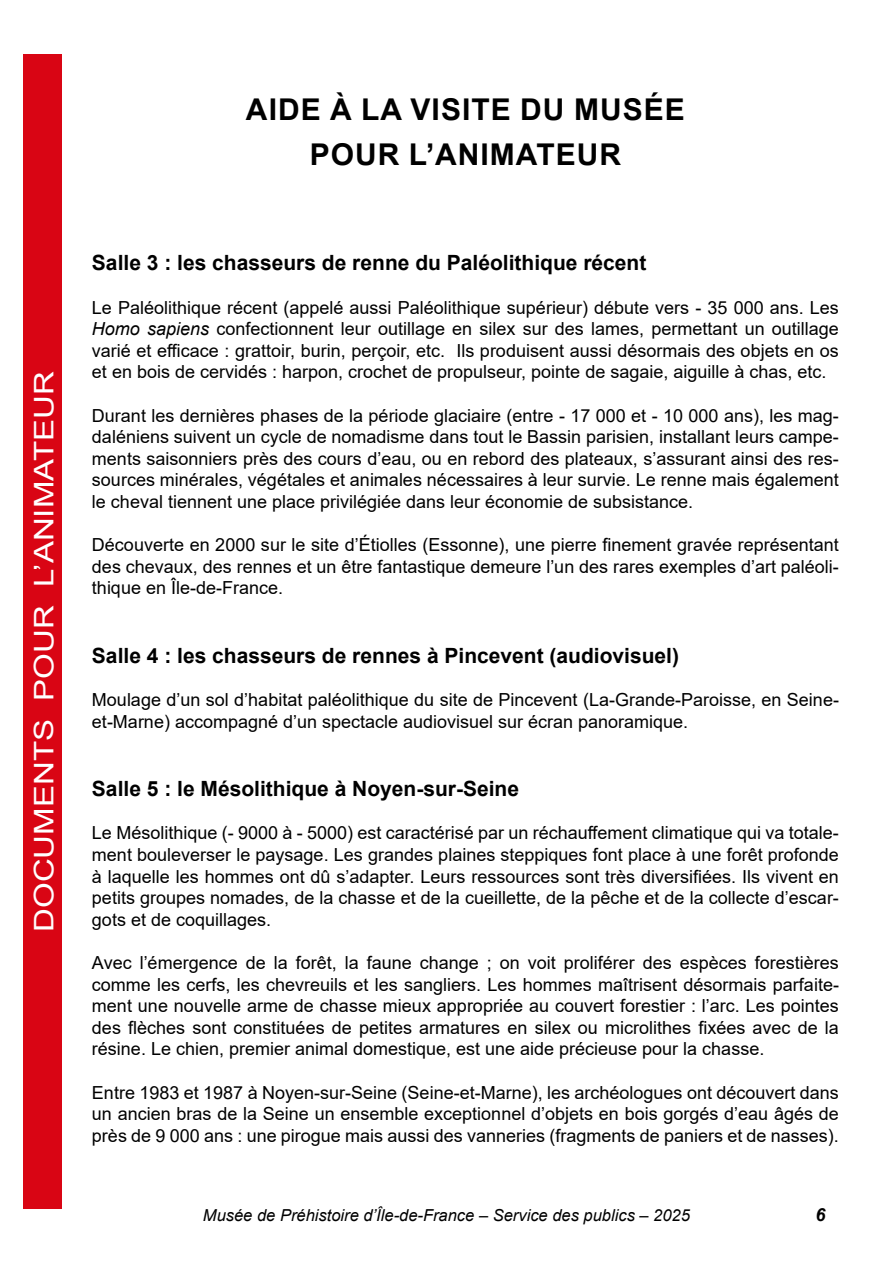
<style>
.page{position:relative;width:893px;height:1263px;background:#fff}
.page>*{position:absolute;margin:0;border:0;box-sizing:border-box;transform-origin:0 0}
.t1{font:700 30px/45px "Arial";letter-spacing:.035em;color:#000;text-align:center}
.t2{font:27px "Arial";color:#fff;scale:1.22 1}
.t3{font:700 21px "Arial";color:#000}
.t4{font:18px/21.6px "Arial";color:#000;text-align:justify}
.t5{font:italic 700 18px "Arial";color:#000}
.t6{font:italic 16.5px "Arial";color:#000}
.s1{font-style:italic}
</style>
<div class="page">
<div style="left:23px;top:54px;width:39px;height:1155px;background:#d90514"></div>
<h2 class="t2" style="left:25px;top:932px;width:461px;rotate:-90deg">DOCUMENTS POUR L’ANIMATEUR</h2>
<h1 class="t1" style="left:246px;top:87px;width:440px">AIDE À LA VISITE DU MUSÉE<br>POUR L’ANIMATEUR</h1>
<p class="t3" style="left:92px;top:248px;width:556px">Salle 3 : les chasseurs de renne du Paléolithique récent</p>
<p class="t4" style="left:92px;top:296px;width:748px">Le Paléolithique récent (appelé aussi Paléolithique supérieur) débute vers - 35 000 ans. Les <span class="s1">Homo sapiens</span> confectionnent leur outillage en silex sur des lames, permettant un outillage varié et efficace : grattoir, burin, perçoir, etc. Ils produisent aussi désormais des objets en os et en bois de cervidés : harpon, crochet de propulseur, pointe de sagaie, aiguille à chas, etc.</p>
<p class="t4" style="left:92px;top:404px;width:748px">Durant les dernières phases de la période glaciaire (entre - 17 000 et - 10 000 ans), les mag&shy;daléniens suivent un cycle de nomadisme dans tout le Bassin parisien, installant leurs campe&shy;ments saisonniers près des cours d’eau, ou en rebord des plateaux, s’assurant ainsi des res&shy;sources minérales, végétales et animales nécessaires à leur survie. Le renne mais également le cheval tiennent une place privilégiée dans leur économie de subsistance.</p>
<p class="t4" style="left:92px;top:534px;width:748px">Découverte en 2000 sur le site d’Étiolles (Essonne), une pierre finement gravée représentant des chevaux, des rennes et un être fantastique demeure l’un des rares exemples d’art paléoli&shy;thique en Île-de-France.</p>
<p class="t3" style="left:92px;top:641px;width:589px">Salle 4 : les chasseurs de rennes à Pincevent (audiovisuel)</p>
<p class="t4" style="left:92px;top:689px;width:748px">Moulage d’un sol d’habitat paléolithique du site de Pincevent (La-Grande-Paroisse, en Seine&shy;et-Marne) accompagné d’un spectacle audiovisuel sur écran panoramique.</p>
<p class="t3" style="left:92px;top:774px;width:429px">Salle 5 : le Mésolithique à Noyen-sur-Seine</p>
<p class="t4" style="left:92px;top:822px;width:748px">Le Mésolithique (- 9000 à - 5000) est caractérisé par un réchauffement climatique qui va totale&shy;ment bouleverser le paysage. Les grandes plaines steppiques font place à une forêt profonde à laquelle les hommes ont dû s’adapter. Leurs ressources sont très diversifiées. Ils vivent en petits groupes nomades, de la chasse et de la cueillette, de la pêche et de la collecte d’escar&shy;gots et de coquillages.</p>
<p class="t4" style="left:92px;top:952px;width:748px">Avec l’émergence de la forêt, la faune change ; on voit proliférer des espèces forestières comme les cerfs, les chevreuils et les sangliers. Les hommes maîtrisent désormais parfaite&shy;ment une nouvelle arme de chasse mieux appropriée au couvert forestier : l’arc. Les pointes des flèches sont constituées de petites armatures en silex ou microlithes fixées avec de la résine. Le chien, premier animal domestique, est une aide précieuse pour la chasse.</p>
<p class="t4" style="left:92px;top:1081px;width:748px">Entre 1983 et 1987 à Noyen-sur-Seine (Seine-et-Marne), les archéologues ont découvert dans un ancien bras de la Seine un ensemble exceptionnel d’objets en bois gorgés d’eau âgés de près de 9 000 ans : une pirogue mais aussi des vanneries (fragments de paniers et de nasses).</p>
<p class="t6" style="left:203px;top:1204px;width:488px">Musée de Préhistoire d’Île-de-France – Service des publics – 2025</p>
<p class="t5" style="left:816px;top:1203px;width:12px">6</p>
</div>
